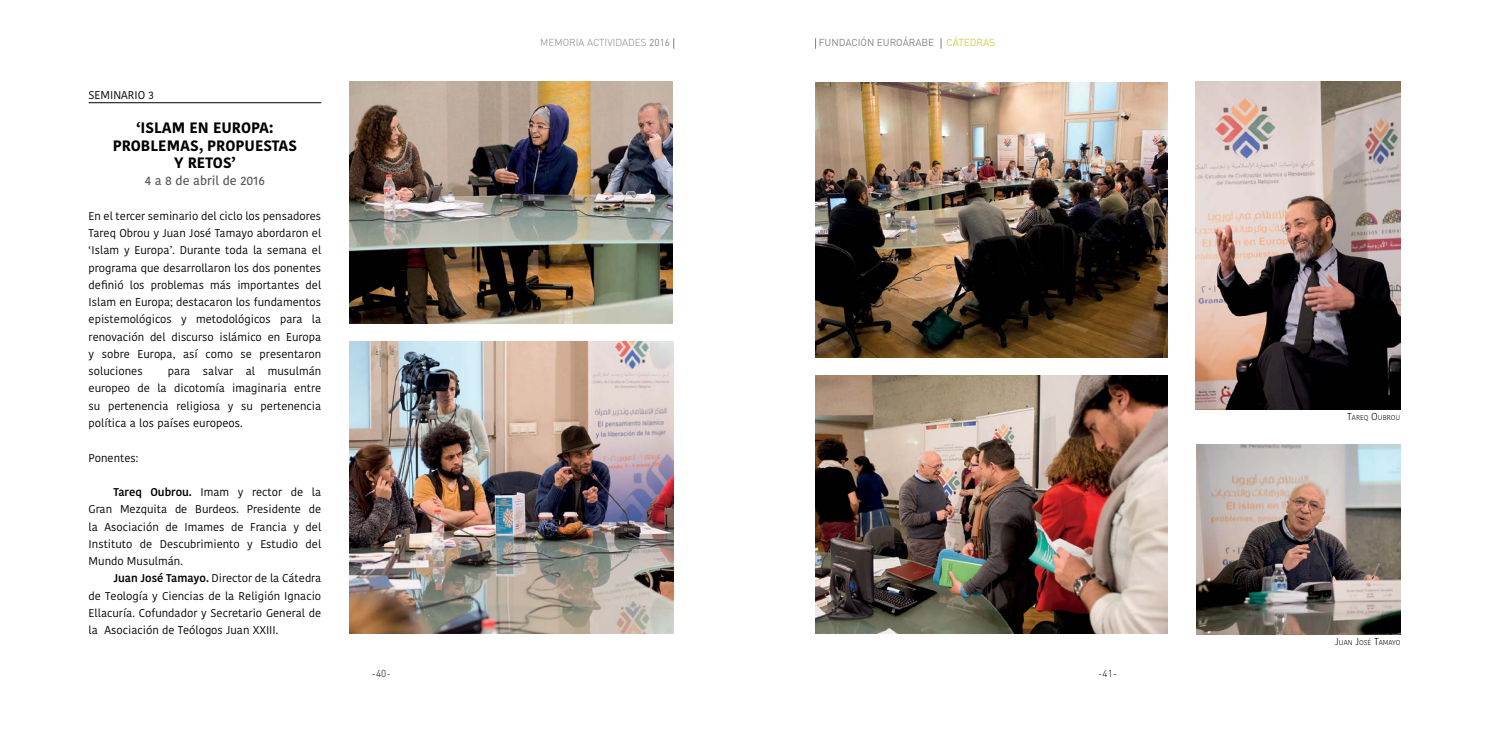
<style>
.page{position:relative;width:1489px;height:745px;background:#fff}
.page>*{position:absolute;margin:0;border:0;box-sizing:border-box;transform-origin:0 0}
.t1{font:700 15px/17.2px "Kohinoor Bangla";color:#000;text-align:center}
.t2{font:500 12.5px "Kohinoor Bangla";color:#58595b}
.t3{font:11.25px/17.2px "Kohinoor Bangla";color:#000;text-align:justify}
.t4{font:10px "DIN";color:#808285}
.t5{font:300 10px "DIN";color:#808285}
.t6{font:300 10px "DIN";color:#000}
.t7{font:300 7px "Kohinoor Bangla";color:#000}
.s1{font-weight:600}
.s2{font-weight:400}
.s3{color:#d2cd3b}
.s4{font-size:10px}
</style>
<div class="page">
<img style="left:1195px;top:82px;width:205px;height:327px">
<img style="left:815px;top:83px;width:352px;height:274px">
<img style="left:349px;top:341px;width:324px;height:292px">
<img style="left:350px;top:81px;width:322px;height:242px">
<img style="left:1196px;top:444px;width:203px;height:189px">
<img style="left:815px;top:375px;width:352px;height:258px">
<hr style="left:89px;top:102px;width:232px;height:1px;background:#000">
<p class="t3" style="left:89px;top:86px;width:67px">SEMINARIO 3</p>
<h1 class="t1" style="left:113px;top:119px;width:186px">‘ISLAM EN EUROPA:<br>PROBLEMAS, PROPUESTAS<br>Y RETOS’</h1>
<p class="t2" style="left:145px;top:171px;width:122px">4 a 8 de abril de 2016</p>
<p class="t3" style="left:89px;top:207px;width:234px">En el tercer seminario del ciclo los pensadores Tareq Obrou y Juan José Tamayo abordaron el ‘Islam y Europa’. Durante toda la semana el programa que desarrollaron los dos ponentes definió los problemas más importantes del Islam en Europa; destacaron los fundamentos epistemológicos y metodológicos para la renovación del discurso islámico en Europa y sobre Europa, así como se presentaron soluciones</p>
<p class="t3" style="left:89px;top:362px;width:234px;text-indent:79px">para salvar al musulmán europeo de la dicotomía imaginaria entre su pertenencia religiosa y su pertenencia política a los países europeos.</p>
<p class="t3" style="left:89px;top:448px;width:51px">Ponentes:</p>
<p class="t3" style="left:89px;top:483px;width:234px;text-indent:25px"><span class="s1">Tareq Oubrou.</span> Imam y rector de la Gran Mezquita de Burdeos. Presidente de la Asociación de Imames de Francia y del Instituto de Descubrimiento y Estudio del Mundo Musulmán.</p>
<p class="t3" style="left:89px;top:569px;width:234px;text-indent:25px"><span class="s1">Juan José Tamayo.</span> Director de la Cátedra de Teología y Ciencias de la Religión Ignacio Ellacuría. Cofundador y Secretario General de la Asociación de Teólogos Juan XXIII.</p>
<p class="t5" style="left:540px;top:36px;width:131px">MEMORIA ACTIVIDADES <span class="s2">2016</span></p>
<p class="t4" style="left:818px;top:36px;width:178px">FUNDACIÓN EUROÁRABE <span class="s3">CÁTEDRAS</span></p>
<p class="t6" style="left:372px;top:666px;width:20px">-40-</p>
<p class="t6" style="left:1098px;top:666px;width:20px">-41-</p>
<p class="t7" style="left:1347px;top:412px;width:55px"><span class="s4">T</span>AREQ <span class="s4">O</span>UBROU</p>
<p class="t7" style="left:1334px;top:636px;width:66px"><span class="s4">J</span>UAN <span class="s4">J</span>OSÉ <span class="s4">T</span>AMAYO</p>
</div>
